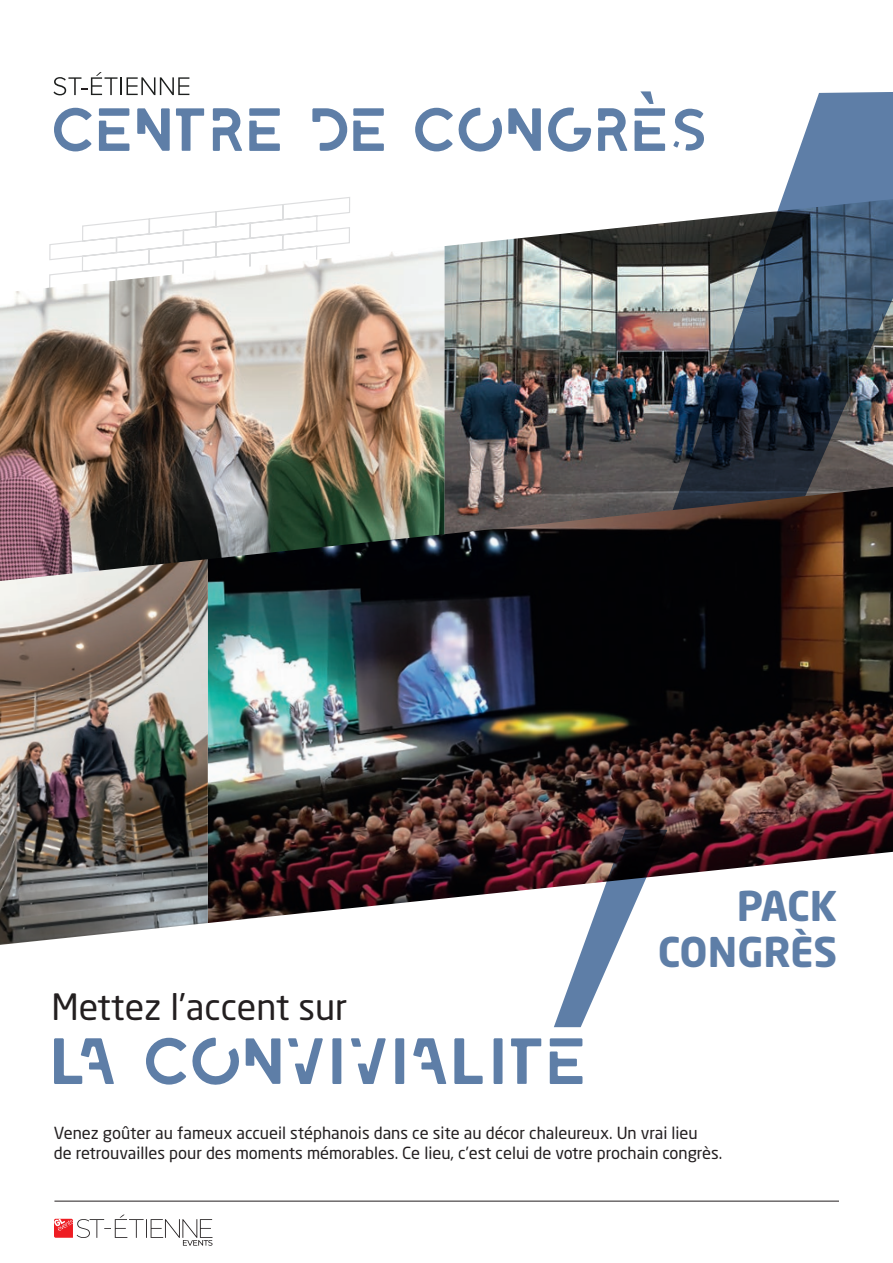
<style>
.page{position:relative;width:893px;height:1263px;background:#fff}
.page>*{position:absolute;margin:0;border:0;box-sizing:border-box;transform-origin:0 0}
.t1{font:65.25px "LEIXO";letter-spacing:-.03em;color:#5e7ea7}
.t2{font:700 40.5px/46.5px "Neo Sans Std";color:#5e7ea7;text-align:right}
.t3{font:35.85px "Neo Sans Std";color:#231f20}
.t4{font:16.5px/19.8px "Neo Sans Std";color:#231f20}
</style>
<div class="page">
<svg style="left:49px;top:197px;width:301px;height:49px"></svg>
<img style="left:0;top:246px;width:445px;height:313px">
<img style="left:445px;top:231px;width:137px;height:256px">
<img style="left:582px;top:92px;width:311px;height:395px">
<img style="left:208px;top:487px;width:685px;height:436px">
<img style="left:0;top:559px;width:208px;height:386px">
<svg style="left:554px;top:830px;width:113px;height:197px"></svg>
<svg style="left:54px;top:1214px;width:158px;height:32px"></svg>
<hr style="left:54px;top:1201px;width:785px;height:1px;background:#231f20">
<svg style="left:53px;top:72px;width:651px;height:82px"></svg>
<h2 class="t2" style="left:658px;top:881px;width:181px">PACK<br>CONGRÈS</h2>
<h3 class="t3" style="left:51px;top:985px;width:297px">Mettez l’accent sur</h3>
<h1 class="t1" style="left:48px;top:1023px;width:541px">LA CONVIVIALITE</h1>
<p class="t4" style="left:54px;top:1123px;width:670px">Venez goûter au fameux accueil stéphanois dans ce site au décor chaleureux. Un vrai lieu<br>de retrouvailles pour des moments mémorables. Ce lieu, c’est celui de votre prochain congrès.</p>
</div>
